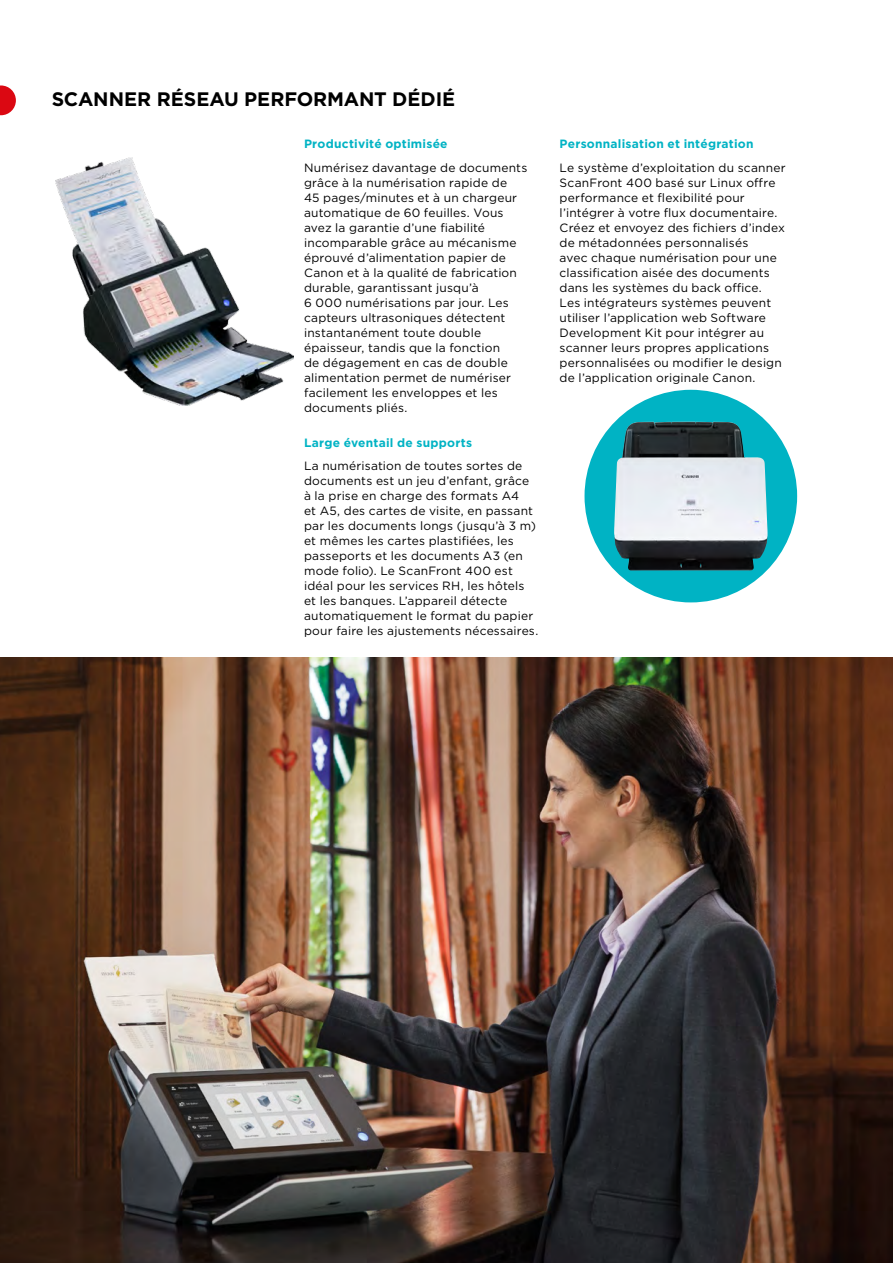
<style>
.page{position:relative;width:893px;height:1263px;background:#fff}
.page>*{position:absolute;margin:0;border:0;box-sizing:border-box;transform-origin:0 0}
.t1{font:700 19.5px "Gotham";letter-spacing:-.005em;color:#000}
.t2{font:12px/15px "Gotham";letter-spacing:.015em;color:#000}
.t3{font:700 12px "Gotham";letter-spacing:.02em;color:#00b3c4}
</style>
<div class="page">
<div style="left:584px;top:390px;width:213px;height:212px;background:#00b3c4;border-radius:50%"></div>
<img style="left:614px;top:422px;width:153px;height:148px">
<svg style="left:0;top:85px;width:16px;height:30px"></svg>
<img style="left:55px;top:158px;width:238px;height:247px">
<img style="left:0;top:658px;width:893px;height:605px">
<h1 class="t1" style="left:52px;top:86px;width:405px">SCANNER RÉSEAU PERFORMANT DÉDIÉ</h1>
<p class="t3" style="left:304px;top:136px;width:145px">Productivité optimisée</p>
<p class="t2" style="left:304px;top:160px;width:225px">Numérisez davantage de documents grâce à la numérisation rapide de<br>45 pages/minutes et à un chargeur automatique de 60 feuilles. Vous avez la garantie d’une fiabilité incomparable grâce au mécanisme éprouvé d’alimentation papier de<br>Canon et à la qualité de fabrication durable, garantissant jusqu’à<br>6 000 numérisations par jour. Les capteurs ultrasoniques détectent instantanément toute double épaisseur, tandis que la fonction<br>de dégagement en cas de double alimentation permet de numériser facilement les enveloppes et les documents pliés.</p>
<p class="t3" style="left:304px;top:434px;width:170px">Large éventail de supports</p>
<p class="t2" style="left:304px;top:458px;width:236px">La numérisation de toutes sortes de documents est un jeu d’enfant, grâce à la prise en charge des formats A4<br>et A5, des cartes de visite, en passant par les documents longs (jusqu’à 3 m) et mêmes les cartes plastifiées, les passeports et les documents A3 (en mode folio). Le ScanFront 400 est idéal pour les services RH, les hôtels et les banques. L’appareil détecte automatiquement le format du papier pour faire les ajustements nécessaires.</p>
<p class="t3" style="left:560px;top:136px;width:195px">Personnalisation et intégration</p>
<p class="t2" style="left:560px;top:160px;width:228px">Le système d’exploitation du scanner ScanFront 400 basé sur Linux offre performance et flexibilité pour l’intégrer à votre flux documentaire.<br>Créez et envoyez des fichiers d’index de métadonnées personnalisés<br>avec chaque numérisation pour une classification aisée des documents dans les systèmes du back office.<br>Les intégrateurs systèmes peuvent utiliser l’application web Software Development Kit pour intégrer au scanner leurs propres applications personnalisées ou modifier le design de l’application originale Canon.</p>
</div>
